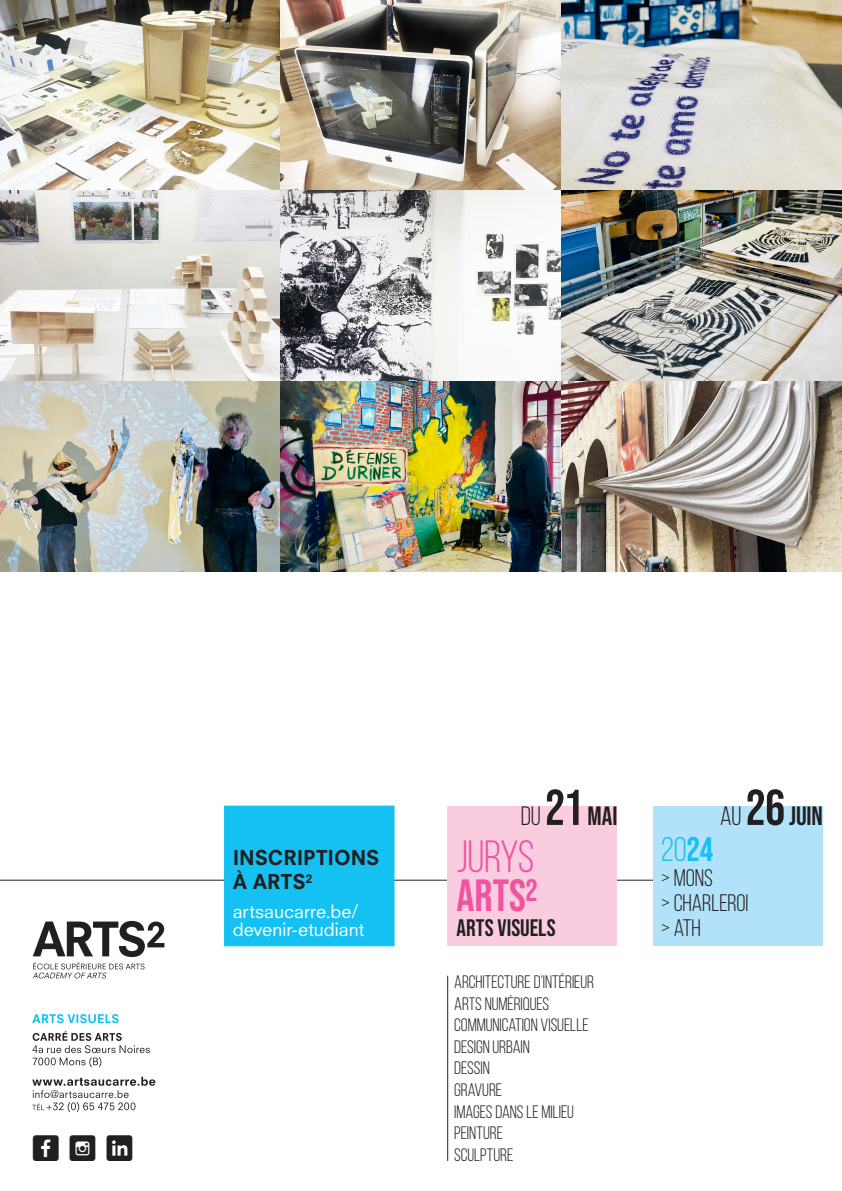
<style>
.page{position:relative;width:842px;height:1191px;background:#fff}
.page>*{position:absolute;margin:0;border:0;box-sizing:border-box;transform-origin:0 0}
.t1{font:45.1px "Bebas Neue";letter-spacing:-.015em;color:#ee549f}
.t2{font:45.1px "Bebas Neue";color:#ee549f}
.t3{font:37.4px "Social Shapes";color:#231f20}
.t4{font:34px "Bebas Neue";color:#15c0f2}
.t5{font:26.6px "Bebas Neue";letter-spacing:-.005em;color:#231f20}
.t6{font:23.9px "Bebas Neue";letter-spacing:-.005em;color:#231f20}
.t7{font:23.9px "Bebas Neue";letter-spacing:.005em;color:#231f20}
.t8{font:800 20px "Neuzeit SLT Std";letter-spacing:-.005em;color:#231f20}
.t9{font:18px/21.6px "Bebas Neue";color:#231f20}
.t10{font:18px "Neuzeit SLT Std";color:#fff}
.s1{font-style:inherit}
.s2{font-size:50.2px}
</style>
<div class="page">
<hr style="left:0;top:879px;width:823px;height:1px;background:#231f20">
<svg style="left:32px;top:1076px;width:123px;height:36px"></svg>
<svg style="left:32px;top:1031px;width:118px;height:36px"></svg>
<svg style="left:32px;top:1014px;width:87px;height:9px"></svg>
<svg style="left:33px;top:921px;width:131px;height:57px"></svg>
<hr style="left:447px;top:975px;width:1px;height:185px;background:#231f20">
<div style="left:447px;top:806px;width:170px;height:139px;background:#f9ccdf"></div>
<div style="left:224px;top:805px;width:170px;height:141px;background:#15c0f2;border:1px solid #15c0f2"></div>
<div style="left:653px;top:806px;width:170px;height:139px;background:#b1e2f9"></div>
<img style="left:0;top:0;width:842px;height:571px">
<p class="t3" style="left:32px;top:1126px;width:103px">M P S</p>
<p class="t8" style="left:233px;top:845px;width:148px">INSCRIPTIONS</p>
<p class="t8" style="left:233px;top:869px;width:81px">À ARTS<sup>2</sup></p>
<p class="t10" style="left:233px;top:900px;width:127px">artsaucarre.be/</p>
<p class="t10" style="left:233px;top:918px;width:133px">devenir-etudiant</p>
<p class="t5" style="left:521px;top:800px;width:98px"><span class="s1">DU</span> <span class="s2">21</span> MAI</p>
<p class="t5" style="left:720px;top:800px;width:104px"><span class="s1">AU</span> <span class="s2">26</span> JUIN</p>
<p class="t1" style="left:457px;top:832px;width:79px">JURYS</p>
<p class="t2" style="left:457px;top:870px;width:83px">ARTS<sup>2</sup></p>
<p class="t7" style="left:457px;top:914px;width:101px">ARTS VISUELS</p>
<p class="t9" style="left:454px;top:971px;width:142px">ARCHITECTURE D’INTÉRIEUR</p>
<p class="t9" style="left:454px;top:992px;width:97px">ARTS NUMÉRIQUES</p>
<p class="t9" style="left:454px;top:1014px;width:136px">COMMUNICATION VISUELLE<br>DESIGN URBAIN</p>
<p class="t9" style="left:454px;top:1057px;width:37px">DESSIN</p>
<p class="t9" style="left:454px;top:1079px;width:50px">GRAVURE</p>
<p class="t9" style="left:454px;top:1100px;width:121px">IMAGES DANS LE MILIEU</p>
<p class="t9" style="left:454px;top:1122px;width:50px">PEINTURE</p>
<p class="t9" style="left:454px;top:1143px;width:61px">SCULPTURE</p>
<p class="t4" style="left:661px;top:831px;width:54px">20<span class="s1">24</span></p>
<p class="t6" style="left:661px;top:865px;width:53px">&gt; MONS</p>
<p class="t6" style="left:661px;top:890px;width:89px">&gt; CHARLEROI</p>
<p class="t6" style="left:661px;top:915px;width:41px">&gt; ATH</p>
</div>
